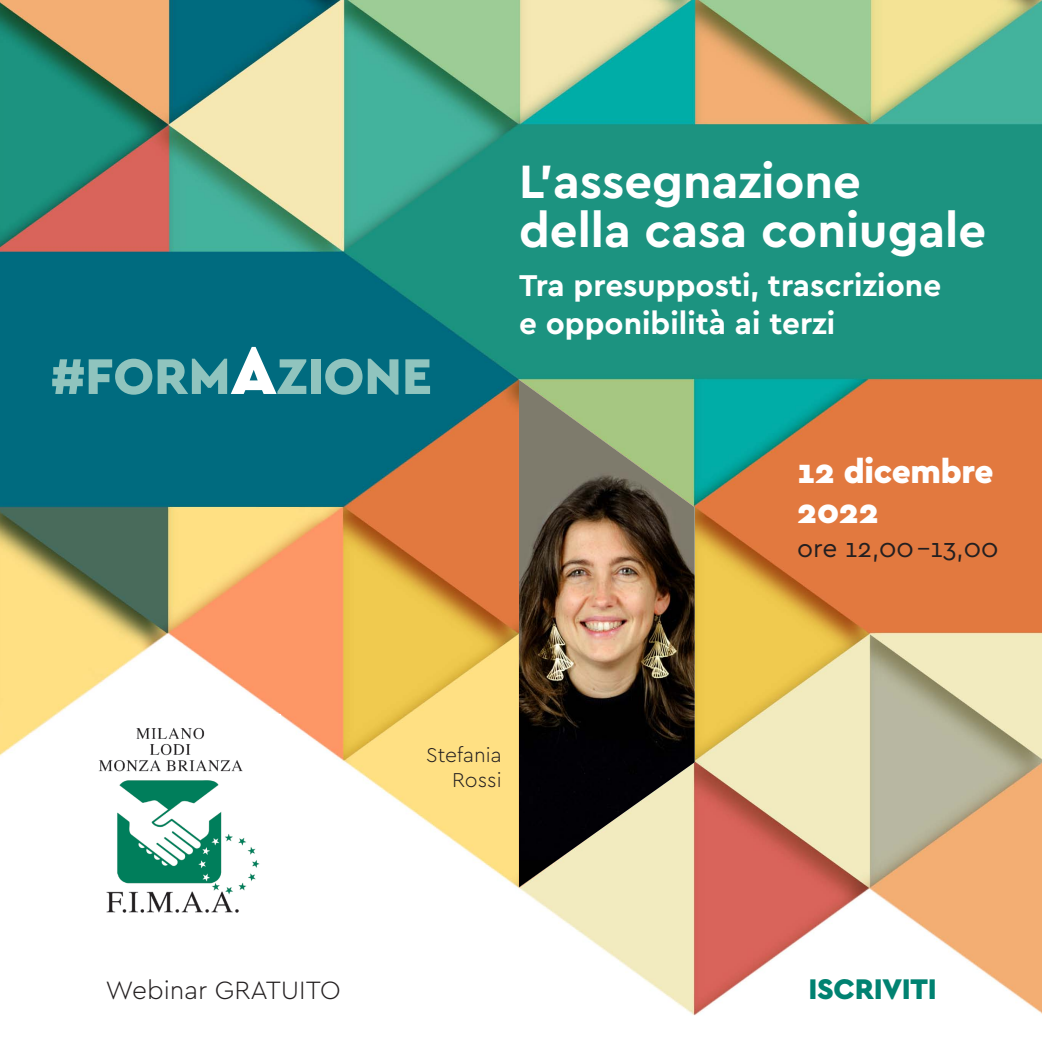
<style>
.page{position:relative;width:1042px;height:1042px;background:#fff}
.page>*{position:absolute;margin:0;border:0;box-sizing:border-box;transform-origin:0 0}
.t1{font:900 52.5px "Cera Pro";color:#90c4be}
.t2{font:700 49px/49px "Cera Pro";color:#fff}
.t3{font:900 33.77px/40.4px "Cera Pro";letter-spacing:-.01em;color:#fff}
.t4{font:700 31.5px/38.5px "Cera Pro";color:#fff}
.t5{font:900 29.75px "Cera Pro";letter-spacing:-.01em;color:#008271}
.t6{font:300 26.25px "Cera Pro";color:#231f20}
.t7{font:26.25px "Cera Pro";color:#231f20}
.t8{font:300 21px/25.2px "Cera Pro";color:#231f20;text-align:right}
.s1{font-size:70px;color:#fff}
</style>
<div class="page">
<img style="left:0;top:0;width:1042px;height:1016px">
<img style="left:73px;top:714px;width:207px;height:203px">
<img style="left:519px;top:380px;width:176px;height:507px">
<h1 class="t1" style="left:51px;top:341px;width:383px">#FORM<span class="s1">A</span>ZIONE</h1>
<h2 class="t2" style="left:519px;top:155px;width:469px">L’assegnazione<br>della casa coniugale</h2>
<p class="t4" style="left:519px;top:264px;width:424px">Tra presupposti, trascrizione e opponibilità ai terzi</p>
<p class="t3" style="left:797px;top:450px;width:198px">12 dicembre<br>2022</p>
<p class="t7" style="left:797px;top:531px;width:203px">ore 12,00–13,00</p>
<p class="t8" style="left:426px;top:741px;width:77px">Stefania<br>Rossi</p>
<p class="t6" style="left:106px;top:972px;width:237px">Webinar gratuito</p>
<p class="t5" style="left:808px;top:969px;width:126px">iscriviti</p>
</div>
